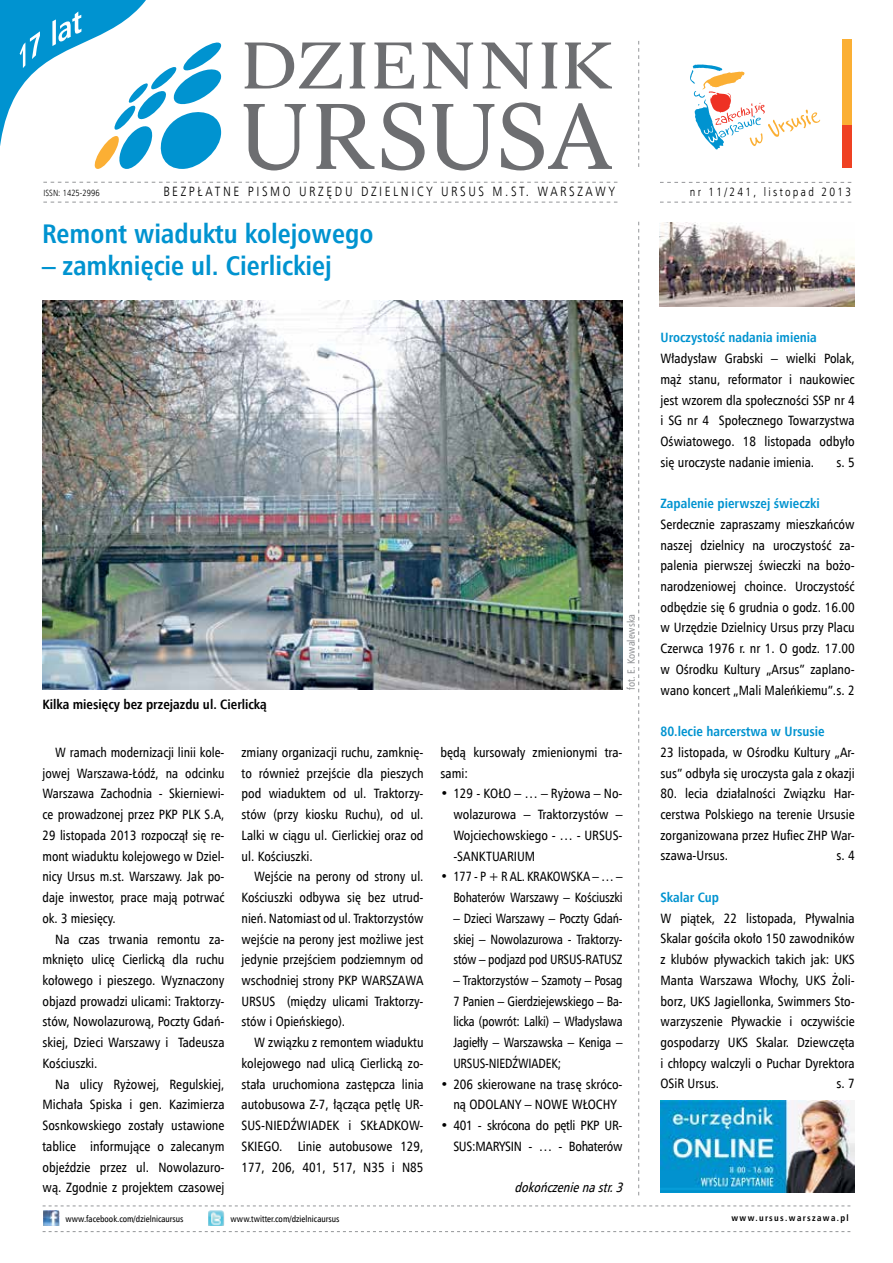
<style>
.page{position:relative;width:893px;height:1263px;background:#fff}
.page>*{position:absolute;margin:0;border:0;box-sizing:border-box;transform-origin:0 0}
.t1{font:700 27px "Humnst 777 Cn EU";color:#0093d0}
.t2{font:13.5px/20.7px "Humnst 777 Cn EU";color:#000;text-align:justify}
.t3{font:13.5px/20.7px "Humnst 777 Cn EU";color:#000;text-align:justify;scale:.95 1}
.t4{font:700 13.5px "Humnst 777 Cn EU";color:#0093d0}
.t5{font:13.5px/20.7px "Humnst 777 Cn EU";letter-spacing:-.02em;color:#000;text-align:right}
.t6{font:13.5px "Humnst 777 Lt Cn EU";letter-spacing:.19em;color:#000}
.t7{font:700 13.5px "Humnst 777 Cn EU";color:#000}
.t8{font:italic 13.5px "Humnst 777 Cn EU";color:#000}
.t9{font:12px "Humnst 777 Lt Cn EU";letter-spacing:.19em;color:#000}
.t10{font:10.5px "Humnst 777 Cn EU";color:#939598}
.t11{font:9px "Humnst 777 Cn EU";color:#000}
.t12{font:700 9px "Humnst 777 Cn EU";letter-spacing:.15em;color:#000}
.t13{font:9px "Humnst 777 Lt Cn EU";color:#000}
</style>
<div class="page">
<svg style="left:690px;top:64px;width:130px;height:86px"></svg>
<div style="left:842px;top:125px;width:9px;height:42px;background:#ef4123"></div>
<div style="left:842px;top:39px;width:9px;height:86px;background:#fbaf34"></div>
<svg style="left:638px;top:222px;width:1px;height:973px"></svg>
<svg style="left:638px;top:41px;width:1px;height:126px"></svg>
<svg style="left:0;top:0;width:617px;height:203px"></svg>
<svg style="left:660px;top:182px;width:191px;height:1px"></svg>
<svg style="left:660px;top:202px;width:191px;height:1px"></svg>
<img style="left:660px;top:1100px;width:195px;height:92px">
<svg style="left:43px;top:1205px;width:807px;height:1px"></svg>
<svg style="left:43px;top:1231px;width:807px;height:1px"></svg>
<img style="left:208px;top:1210px;width:16px;height:16px">
<img style="left:43px;top:1210px;width:16px;height:15px">
<img style="left:660px;top:222px;width:195px;height:85px">
<img style="left:43px;top:301px;width:580px;height:388px">
<p class="t13" style="left:43px;top:188px;width:58px">ISSN: 1425-2996</p>
<p class="t6" style="left:163px;top:183px;width:453px">BEZPŁATNE PISMO URZĘDU DZIELNICY URSUS M.ST. WARSZAWY</p>
<h1 class="t1" style="left:42px;top:216px;width:333px">Remont wiaduktu kolejowego</h1>
<h1 class="t1" style="left:42px;top:248px;width:291px">– zamknięcie ul. Cierlickiej</h1>
<p class="t7" style="left:43px;top:696px;width:226px">Kilka miesięcy bez przejazdu ul. Cierlicką</p>
<p class="t2" style="left:43px;top:742px;width:184px;text-indent:13px">W ramach modernizacji linii kole&shy;jowej Warszawa-Łódź, na odcinku Warszawa Zachodnia - Skierniewi&shy;ce prowadzonej przez PKP PLK S.A, 29 listopada 2013 rozpoczął się re&shy;mont wiaduktu kolejowego w Dziel&shy;nicy Ursus m.st. Warszawy. Jak po&shy;daje inwestor, prace mają potrwać ok. 3 miesięcy.</p>
<p class="t2" style="left:43px;top:928px;width:184px;text-indent:13px">Na czas trwania remontu za&shy;mknięto ulicę Cierlicką dla ruchu kołowego i pieszego. Wyznaczony objazd prowadzi ulicami: Traktorzy&shy;stów, Nowolazurową, Poczty Gdań&shy;skiej, Dzieci Warszawy i Tadeusza Kościuszki.</p>
<p class="t2" style="left:43px;top:1073px;width:184px;text-indent:13px">Na ulicy Ryżowej, Regulskiej, Michała Spiska i gen. Kazimierza Sosnkowskiego zostały ustawione tablice informujące o zalecanym objeździe przez ul. Nowolazuro&shy;wą. Zgodnie z projektem czasowej</p>
<p class="t2" style="left:242px;top:742px;width:184px">zmiany organizacji ruchu, zamknię&shy;to również przejście dla pieszych pod wiaduktem od ul. Traktorzy&shy;stów (przy kiosku Ruchu), od ul.<br>Lalki w ciągu ul. Cierlickiej oraz od ul. Kościuszki.</p>
<p class="t2" style="left:242px;top:866px;width:184px;text-indent:13px">Wejście na perony od strony ul.<br>Kościuszki odbywa się bez utrud&shy;nień. Natomiast od ul. Traktorzystów wejście na perony jest możliwe jest jedynie przejściem podziemnym od wschodniej strony PKP WARSZAWA URSUS (między ulicami Traktorzy&shy;stów i Opieńskiego).</p>
<p class="t2" style="left:242px;top:1032px;width:184px;text-indent:13px">W związku z remontem wiaduktu kolejowego nad ulicą Cierlicką zo&shy;stała uruchomiona zastępcza linia autobusowa Z-7, łącząca pętlę UR-SUS-NIEDŹWIADEK i SKŁADKOW-SKIEGO. Linie autobusowe 129, 177, 206, 401, 517, N35 i N85</p>
<p class="t10" style="left:624px;top:690px;width:77px;rotate:-90deg">fot. E. Kowalewska</p>
<p class="t2" style="left:441px;top:742px;width:184px">będą kursowały zmienionymi tra&shy;sami:</p>
<p class="t2" style="left:453px;top:783px;width:171px;text-indent:-13px">• 129 - KOŁO – … – Ryżowa – No&shy;wolazurowa – Traktorzystów – Wojciechowskiego - … - URSUS--SANKTUARIUM</p>
<p class="t3" style="left:441px;top:866px;width:193px;text-align:right">• 177 - P + R AL. KRAKOWSKA – … –<br>Bohaterów Warszawy – Kościuszki</p>
<p class="t3" style="left:453px;top:908px;width:180px">– Dzieci Warszawy – Poczty Gdań&shy;skiej – Nowolazurowa - Traktorzy&shy;stów – podjazd pod URSUS-RATUSZ</p>
<p class="t3" style="left:453px;top:970px;width:180px">– Traktorzystów – Szamoty – Posag 7 Panien – Gierdziejewskiego – Ba&shy;licka (powrót: Lalki) – Władysława Jagiełły – Warszawska – Keniga – URSUS-NIEDŹWIADEK;</p>
<p class="t2" style="left:441px;top:1073px;width:184px;text-align:center">• 206 skierowane na trasę skróco&shy;ną ODOLANY – NOWE WŁOCHY</p>
<p class="t5" style="left:441px;top:1115px;width:184px">• 401 - skrócona do pętli PKP UR-<br>SUS:MARYSIN - … - Bohaterów</p>
<p class="t8" style="left:515px;top:1179px;width:114px">dokończenienastr.3</p>
<p class="t9" style="left:690px;top:185px;width:163px">NR 11/241, LISTOPAD 2013</p>
<p class="t4" style="left:660px;top:329px;width:158px">Uroczystość nadania imienia</p>
<p class="t2" style="left:660px;top:348px;width:196px">Władysław Grabski – wielki Polak, mąż stanu, reformator i naukowiec jest wzorem dla społeczności SSP nr 4 i SG nr 4 Społecznego Towarzystwa Oświatowego. 18 listopada odbyło się uroczyste nadanie imienia.</p>
<p class="t2" style="left:836px;top:452px;width:20px">s. 5</p>
<p class="t4" style="left:660px;top:495px;width:161px">Zapalenie pierwszej świeczki</p>
<p class="t2" style="left:660px;top:514px;width:196px">Serdecznie zapraszamy mieszkańców naszej dzielnicy na uroczystość za&shy;palenia pierwszej świeczki na bożo&shy;narodzeniowej choince. Uroczystość odbędzie się 6 grudnia o godz. 16.00 w Urzędzie Dzielnicy Ursus przy Placu Czerwca 1976 r. nr 1. O godz. 17.00 w Ośrodku Kultury „Arsus” zaplano&shy;wano koncert „Mali Maleńkiemu”.s. 2</p>
<p class="t4" style="left:660px;top:723px;width:166px">80.lecie harcerstwa w Ursusie</p>
<p class="t2" style="left:660px;top:742px;width:196px">23 listopada, w Ośrodku Kultury „Ar&shy;sus” odbyła się uroczysta gala z okazji</p>
<p class="t2" style="left:660px;top:783px;width:196px">80. lecia działalności Związku Har&shy;cerstwa Polskiego na terenie Ursusie zorganizowana przez Hufiec ZHP War&shy;szawa-Ursus.</p>
<p class="t2" style="left:836px;top:845px;width:20px">s. 4</p>
<p class="t4" style="left:660px;top:889px;width:60px">Skalar Cup</p>
<p class="t2" style="left:660px;top:907px;width:196px">W piątek, 22 listopada, Pływalnia Skalar gościła około 150 zawodników z klubów pływackich takich jak: UKS Manta Warszawa Włochy, UKS Żoli&shy;borz, UKS Jagiellonka, Swimmers Sto&shy;warzyszenie Pływackie i oczywiście gospodarzy UKS Skalar. Dziewczęta i chłopcy walczyli o Puchar Dyrektora OSiR Ursus.</p>
<p class="t2" style="left:836px;top:1073px;width:20px">s. 7</p>
<p class="t11" style="left:66px;top:1213px;width:120px">www.facebook.com/dzielnicaursus</p>
<p class="t11" style="left:231px;top:1213px;width:110px">www.twitter.com/dzielnicaursus</p>
<p class="t12" style="left:731px;top:1212px;width:119px">www.ursus.warszawa.pl</p>
</div>
